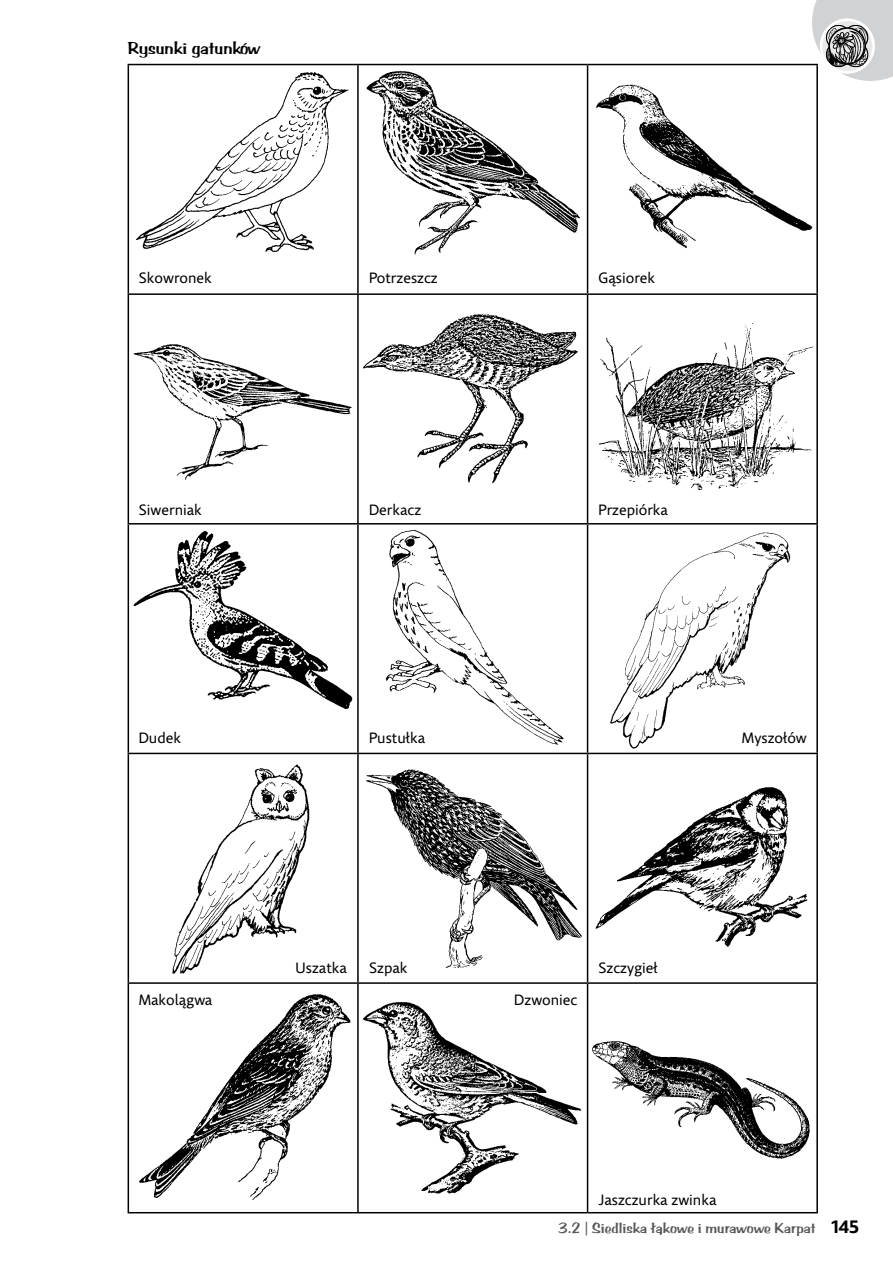
<style>
.page{position:relative;width:893px;height:1263px;background:#fff}
.page>*{position:absolute;margin:0;border:0;box-sizing:border-box;transform-origin:0 0}
.t1{font:18px "Arab Bru D";color:#000}
.t2{font:700 18px "Comenia Sans";color:#000}
.t3{font:15px "Comenia Sans";color:#000}
.t4{font:15px "Arab Bru D";color:#58585a}
.t5{font:15px "Arab Bru D";color:#585759}
.s1{font-family:"Comenia Sans"}
</style>
<div class="page">
<svg style="left:812px;top:0;width:81px;height:81px;background:#bfc0c1"></svg>
<div style="left:820px;top:18px;width:55px;height:56px;border:3px solid #fff;border-radius:50%"></div>
<hr style="left:128px;top:64px;width:230px;height:1px;background:#000">
<hr style="left:128px;top:65px;width:1px;height:228px;background:#000">
<hr style="left:358px;top:64px;width:230px;height:1px;background:#000">
<hr style="left:357px;top:65px;width:2px;height:228px;background:#000">
<hr style="left:588px;top:64px;width:230px;height:1px;background:#000">
<hr style="left:587px;top:65px;width:1px;height:228px;background:#000">
<hr style="left:816px;top:65px;width:2px;height:228px;background:#000">
<hr style="left:128px;top:293px;width:230px;height:2px;background:#000">
<hr style="left:128px;top:295px;width:1px;height:228px;background:#000">
<hr style="left:358px;top:293px;width:230px;height:2px;background:#000">
<hr style="left:357px;top:295px;width:2px;height:228px;background:#000">
<hr style="left:588px;top:293px;width:230px;height:2px;background:#000">
<hr style="left:587px;top:295px;width:1px;height:228px;background:#000">
<hr style="left:816px;top:295px;width:2px;height:228px;background:#000">
<hr style="left:128px;top:523px;width:230px;height:1px;background:#000">
<hr style="left:128px;top:524px;width:1px;height:229px;background:#000">
<hr style="left:358px;top:523px;width:230px;height:1px;background:#000">
<hr style="left:357px;top:524px;width:2px;height:229px;background:#000">
<hr style="left:588px;top:523px;width:230px;height:1px;background:#000">
<hr style="left:587px;top:524px;width:1px;height:229px;background:#000">
<hr style="left:816px;top:524px;width:2px;height:229px;background:#000">
<hr style="left:128px;top:753px;width:230px;height:1px;background:#000">
<hr style="left:128px;top:754px;width:1px;height:228px;background:#000">
<hr style="left:358px;top:753px;width:230px;height:1px;background:#000">
<hr style="left:357px;top:754px;width:2px;height:228px;background:#000">
<hr style="left:588px;top:753px;width:230px;height:1px;background:#000">
<hr style="left:587px;top:754px;width:1px;height:228px;background:#000">
<hr style="left:816px;top:754px;width:2px;height:228px;background:#000">
<hr style="left:128px;top:982px;width:230px;height:2px;background:#000">
<hr style="left:128px;top:984px;width:1px;height:228px;background:#000">
<hr style="left:358px;top:982px;width:230px;height:2px;background:#000">
<hr style="left:357px;top:984px;width:2px;height:228px;background:#000">
<hr style="left:588px;top:982px;width:230px;height:2px;background:#000">
<hr style="left:587px;top:984px;width:1px;height:228px;background:#000">
<hr style="left:816px;top:984px;width:2px;height:228px;background:#000">
<hr style="left:128px;top:1212px;width:230px;height:1px;background:#000">
<hr style="left:358px;top:1212px;width:230px;height:1px;background:#000">
<hr style="left:588px;top:1212px;width:230px;height:1px;background:#000">
<img style="left:136px;top:72px;width:213px;height:180px">
<img style="left:366px;top:70px;width:214px;height:185px">
<img style="left:596px;top:84px;width:217px;height:165px">
<img style="left:133px;top:344px;width:219px;height:136px">
<img style="left:363px;top:314px;width:215px;height:170px">
<img style="left:599px;top:324px;width:214px;height:166px">
<img style="left:133px;top:530px;width:220px;height:180px">
<img style="left:385px;top:529px;width:179px;height:216px">
<img style="left:610px;top:532px;width:181px;height:217px">
<img style="left:172px;top:764px;width:138px;height:210px">
<img style="left:366px;top:769px;width:216px;height:199px">
<img style="left:595px;top:787px;width:213px;height:160px">
<img style="left:139px;top:994px;width:212px;height:206px">
<img style="left:362px;top:1001px;width:220px;height:193px">
<img style="left:592px;top:1041px;width:218px;height:118px">
<p class="t1" style="left:128px;top:38px;width:134px">Rysunki gatunków</p>
<p class="t3" style="left:139px;top:269px;width:75px">Skowronek</p>
<p class="t3" style="left:369px;top:269px;width:70px">Potrzeszcz</p>
<p class="t3" style="left:598px;top:269px;width:58px">Gąsiorek</p>
<p class="t3" style="left:139px;top:500px;width:65px">Siwerniak</p>
<p class="t3" style="left:369px;top:500px;width:54px">Derkacz</p>
<p class="t3" style="left:598px;top:500px;width:71px">Przepiórka</p>
<p class="t3" style="left:139px;top:728px;width:44px">Dudek</p>
<p class="t3" style="left:369px;top:728px;width:58px">Pustułka</p>
<p class="t3" style="left:742px;top:728px;width:66px">Myszołów</p>
<p class="t3" style="left:295px;top:958px;width:53px">Uszatka</p>
<p class="t3" style="left:369px;top:958px;width:40px">Szpak</p>
<p class="t3" style="left:598px;top:958px;width:61px">Szczygieł</p>
<p class="t3" style="left:139px;top:990px;width:75px">Makolągwa</p>
<p class="t3" style="left:514px;top:990px;width:65px">Dzwoniec</p>
<p class="t3" style="left:598px;top:1190px;width:120px">Jaszczurka zwinka</p>
<p class="t4" style="left:559px;top:1219px;width:258px">3.2 <span class="s1">|</span> Siedliska łakowe i murawowe Karpat</p>
<p class="t5" style="left:659px;top:1221px;width:5px">‚</p>
<p class="t2" style="left:831px;top:1215px;width:29px">145</p>
</div>
